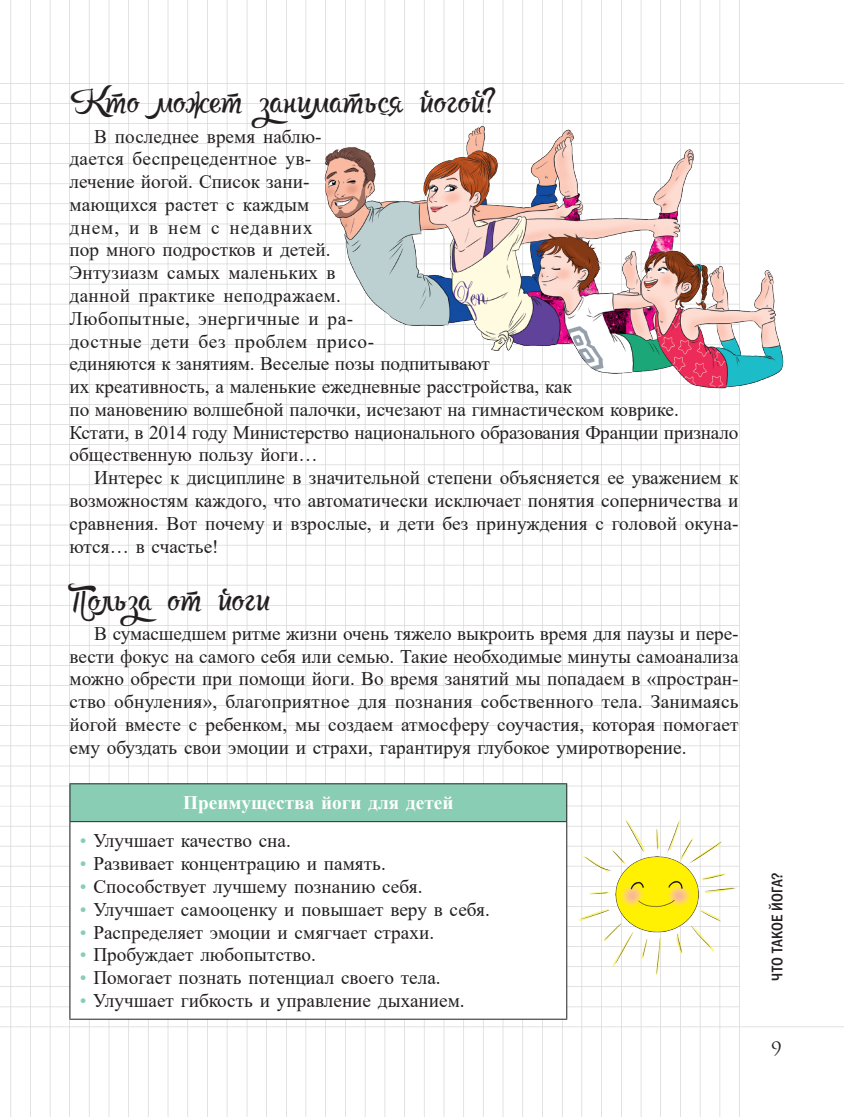
<style>
.page{position:relative;width:844px;height:1117px;background:#fff}
.page>*{position:absolute;margin:0;border:0;box-sizing:border-box;transform-origin:0 0}
.t1{font:28px "Rupster Script Free";color:#231f20}
.t2{font:19.25px/22.8px "Times New Roman";color:#231f20;text-align:justify}
.t3{font:700 19.25px "Times New Roman";color:#fff}
.t4{font:19.25px "Barry Gothic C";color:#231f20}
.t5{font:500 condensed 15.75px "Franklin Gothic";color:#231f20}
.s1{color:#89ceb4}
</style>
<div class="page">
<img style="left:0;top:0;width:843px;height:1116px">
<div style="left:70px;top:783px;width:496px;height:38px;background:#89ceb4"></div>
<div style="left:70px;top:821px;width:496px;height:197px;background:#fff"></div>
<hr style="left:69px;top:783px;width:498px;height:1px;background:#231f20">
<hr style="left:69px;top:821px;width:498px;height:1px;background:#231f20">
<hr style="left:69px;top:1018px;width:498px;height:1px;background:#231f20">
<hr style="left:69px;top:784px;width:1px;height:37px;background:#231f20">
<hr style="left:69px;top:821px;width:1px;height:197px;background:#231f20">
<hr style="left:566px;top:784px;width:1px;height:37px;background:#231f20">
<hr style="left:566px;top:821px;width:1px;height:197px;background:#231f20">
<img style="left:290px;top:117px;width:550px;height:277px">
<img style="left:571px;top:811px;width:174px;height:168px">
<h1 class="t1" style="left:69px;top:86px;width:426px">Кто может заниматься йогой?</h1>
<p class="t2" style="left:69px;top:124px;width:670px;text-align:left;text-indent:25px">В последнее время наблю-<br>дается беспрецедентное ув-<br>лечение йогой. Список зани-<br>мающихся растет с каждым<br>днем, и в нем с недавних<br>пор много подростков и детей.<br>Энтузиазм самых маленьких в<br>данной практике неподражаем.<br>Любопытные, энергичные и ра-<br>достные дети без проблем присо-<br>единяются к занятиям. Веселые позы подпитывают<br>их креативность, а маленькие ежедневные расстройства, как<br>по мановению волшебной палочки, исчезают на гимнастическом коврике.<br>Кстати, в 2014 году Министерство национального образования Франции признало общественную пользу йоги…</p>
<p class="t2" style="left:69px;top:465px;width:670px;text-indent:25px">Интерес к дисциплине в значительной степени объясняется ее уважением к возможностям каждого, что автоматически исключает понятия соперничества и сравнения. Вот почему и взрослые, и дети без принуждения с головой окуна&shy;ются… в счастье!</p>
<h1 class="t1" style="left:69px;top:583px;width:203px">Польза от йоги</h1>
<p class="t2" style="left:69px;top:621px;width:670px;text-indent:25px">В сумасшедшем ритме жизни очень тяжело выкроить время для паузы и пере&shy;вести фокус на самого себя или семью. Такие необходимые минуты самоанализа можно обрести при помощи йоги. Во время занятий мы попадаем в «простран&shy;ство обнуления», благоприятное для познания собственного тела. Занимаясь йогой вместе с ребенком, мы создаем атмосферу соучастия, которая помогает ему обуздать свои эмоции и страхи, гарантируя глубокое умиротворение.</p>
<p class="t3" style="left:183px;top:788px;width:272px">Преимущества йоги для детей</p>
<p class="t2" style="left:80px;top:828px;width:212px"><span class="s1">•</span> Улучшает качество сна.</p>
<p class="t2" style="left:80px;top:851px;width:307px"><span class="s1">•</span> Развивает концентрацию и память.</p>
<p class="t2" style="left:80px;top:874px;width:344px"><span class="s1">•</span> Способствует лучшему познанию себя.</p>
<p class="t2" style="left:80px;top:897px;width:411px"><span class="s1">•</span> Улучшает самооценку и повышает веру в себя.</p>
<p class="t2" style="left:80px;top:919px;width:356px"><span class="s1">•</span> Распределяет эмоции и смягчает страхи.</p>
<p class="t2" style="left:80px;top:942px;width:238px"><span class="s1">•</span> Пробуждает любопытство.</p>
<p class="t2" style="left:80px;top:965px;width:362px"><span class="s1">•</span> Помогает познать потенциал своего тела.</p>
<p class="t2" style="left:80px;top:988px;width:386px"><span class="s1">•</span> Улучшает гибкость и управление дыханием.</p>
<p class="t5" style="left:766px;top:980px;width:110px;rotate:-90deg">Что такое йога?</p>
<p class="t4" style="left:770px;top:1036px;width:13px">9</p>
</div>
